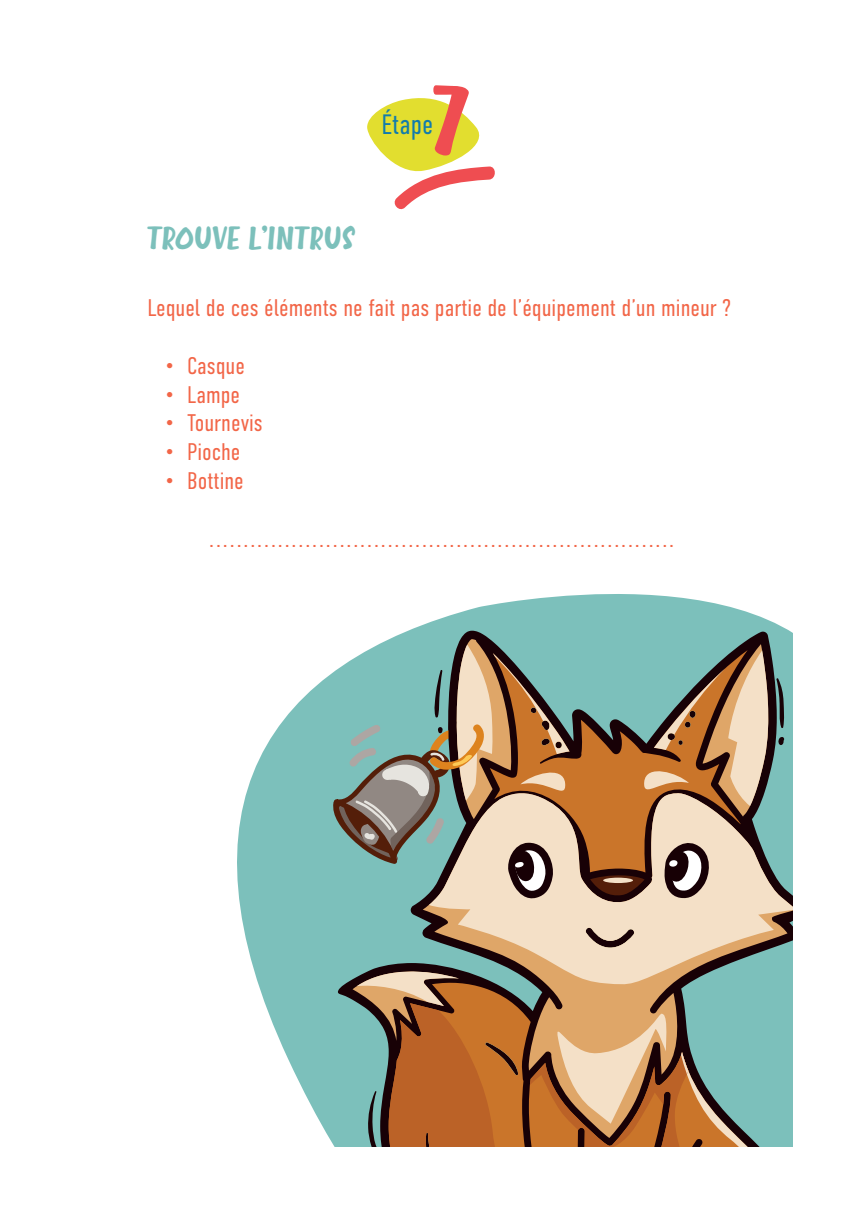
<style>
.page{position:relative;width:862px;height:1214px;background:#fff}
.page>*{position:absolute;margin:0;border:0;box-sizing:border-box;transform-origin:0 0}
.t1{font:100px "Brandon Bromley";color:#ef4d51}
.t2{font:32px "Brandon Bromley";letter-spacing:.025em;color:#7cc0bb}
.t3{font:300 28px "DIN Condensed";color:#127cac}
.t4{font:300 24px "DIN Condensed";color:#f26648}
</style>
<div class="page">
<svg style="left:367px;top:98px;width:128px;height:112px"></svg>
<svg style="left:237px;top:594px;width:551px;height:553px;fill:#7cc0bb"></svg>
<svg style="left:339px;top:632px;width:454px;height:515px;background:#7ab7b3"></svg>
<svg style="left:569px;top:650px;width:73px;height:141px;background:#888c70"></svg>
<svg style="left:429px;top:791px;width:364px;height:194px;background:#bba589"></svg>
<svg style="left:352px;top:966px;width:432px;height:181px;background:#a28763"></svg>
<svg style="left:603px;top:877px;width:30px;height:5px"></svg>
<svg style="left:642px;top:644px;width:143px;height:172px;background:#998e75"></svg>
<svg style="left:660px;top:833px;width:56px;height:87px;background:#b9a799"></svg>
<svg style="left:331px;top:638px;width:238px;height:317px;background:#9ca594"></svg>
<h2 class="t2" style="left:147px;top:224px;width:210px">TROUVE L’INTRUS</h2>
<h1 class="t1" style="left:433px;top:79px;width:40px">7</h1>
<p class="t3" style="left:381px;top:109px;width:53px">Étape</p>
<p class="t4" style="left:147px;top:294px;width:585px">Lequel de ces éléments ne fait pas partie de l’équipement d’un mineur ?</p>
<p class="t4" style="left:164px;top:352px;width:82px">• Casque</p>
<p class="t4" style="left:164px;top:381px;width:77px">• Lampe</p>
<p class="t4" style="left:164px;top:410px;width:100px">• Tournevis</p>
<p class="t4" style="left:164px;top:438px;width:77px">• Pioche</p>
<p class="t4" style="left:164px;top:467px;width:81px">• Bottine</p>
<p class="t4" style="left:209px;top:525px;width:467px">....................................................................</p>
</div>
